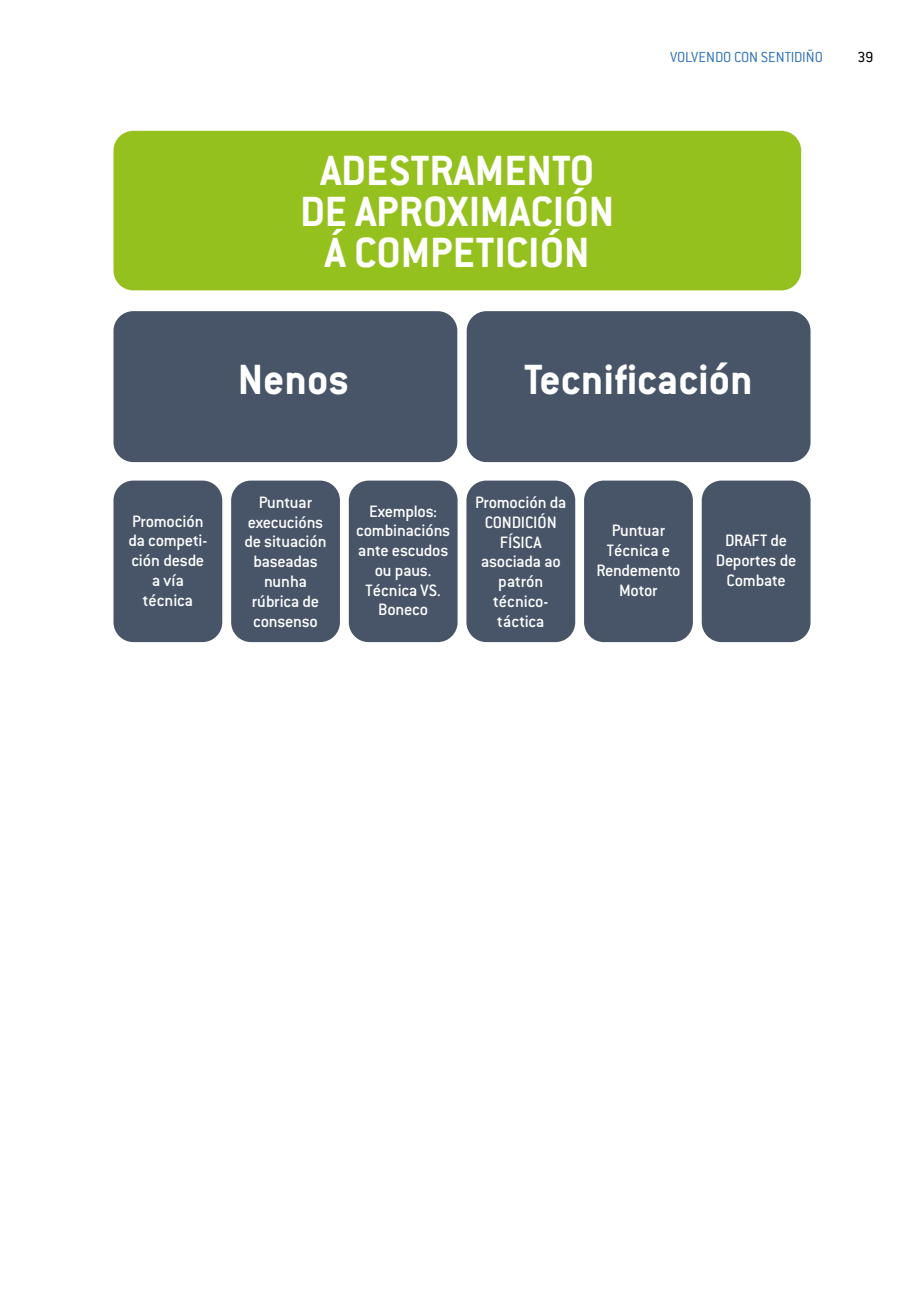
<style>
.page{position:relative;width:908px;height:1304px;background:#fff}
.page>*{position:absolute;margin:0;border:0;box-sizing:border-box;transform-origin:0 0}
.t1{font:700 46.4px/41.2px "Conduit ITC Std";color:#fff;text-align:center}
.t2{font:500 18.2px/19.8px "Conduit ITC Std";letter-spacing:-.015em;color:#fff;text-align:center}
.t3{font:300 16px "Conduit ITC Std";letter-spacing:-.01em;color:#2a6fb6}
.t4{font:16px "Conduit ITC Std";color:#000}
</style>
<div class="page">
<div style="left:113px;top:481px;width:109px;height:161px;background:#485568;border-radius:20px"></div>
<div style="left:231px;top:481px;width:109px;height:161px;background:#485568;border-radius:20px"></div>
<div style="left:348px;top:481px;width:109px;height:161px;background:#485568;border-radius:20px"></div>
<div style="left:466px;top:481px;width:109px;height:161px;background:#485568;border-radius:20px"></div>
<div style="left:584px;top:481px;width:108px;height:161px;background:#485568;border-radius:20px"></div>
<div style="left:701px;top:481px;width:109px;height:161px;background:#485568;border-radius:20px"></div>
<div style="left:113px;top:131px;width:687px;height:159px;background:#95c11f;border-radius:20px"></div>
<div style="left:113px;top:311px;width:344px;height:151px;background:#485568;border-radius:20px"></div>
<div style="left:466px;top:311px;width:344px;height:151px;background:#485568;border-radius:20px"></div>
<h1 class="t1" style="left:300px;top:148px;width:315px">ADESTRAMENTO<br>DE APROXIMACIÓN<br>Á COMPETICIÓN</h1>
<p class="t3" style="left:670px;top:47px;width:154px">VOLVENDO CON SENTIDIÑO</p>
<p class="t4" style="left:857px;top:47px;width:18px">39</p>
<h1 class="t1" style="left:238px;top:358px;width:113px">Nenos</h1>
<h1 class="t1" style="left:524px;top:358px;width:230px">Tecnificación</h1>
<p class="t2" style="left:128px;top:510px;width:81px">Promoción da competi&shy;ción desde a vía técnica</p>
<p class="t2" style="left:244px;top:492px;width:84px">Puntuar execucións de situación baseadas nunha rúbrica de consenso</p>
<p class="t2" style="left:356px;top:501px;width:96px">Exemplos: combinacións ante escudos ou paus.<br>Técnica VS.<br>Boneco</p>
<p class="t2" style="left:475px;top:492px;width:93px">Promoción da<br>CONDICIÓN<br>FÍSICA asociada ao patrón técnico&shy;táctica</p>
<p class="t2" style="left:596px;top:520px;width:86px">Puntuar<br>Técnica e<br>Rendemento<br>Motor</p>
<p class="t2" style="left:715px;top:530px;width:82px">DRAFT de<br>Deportes de<br>Combate</p>
</div>
